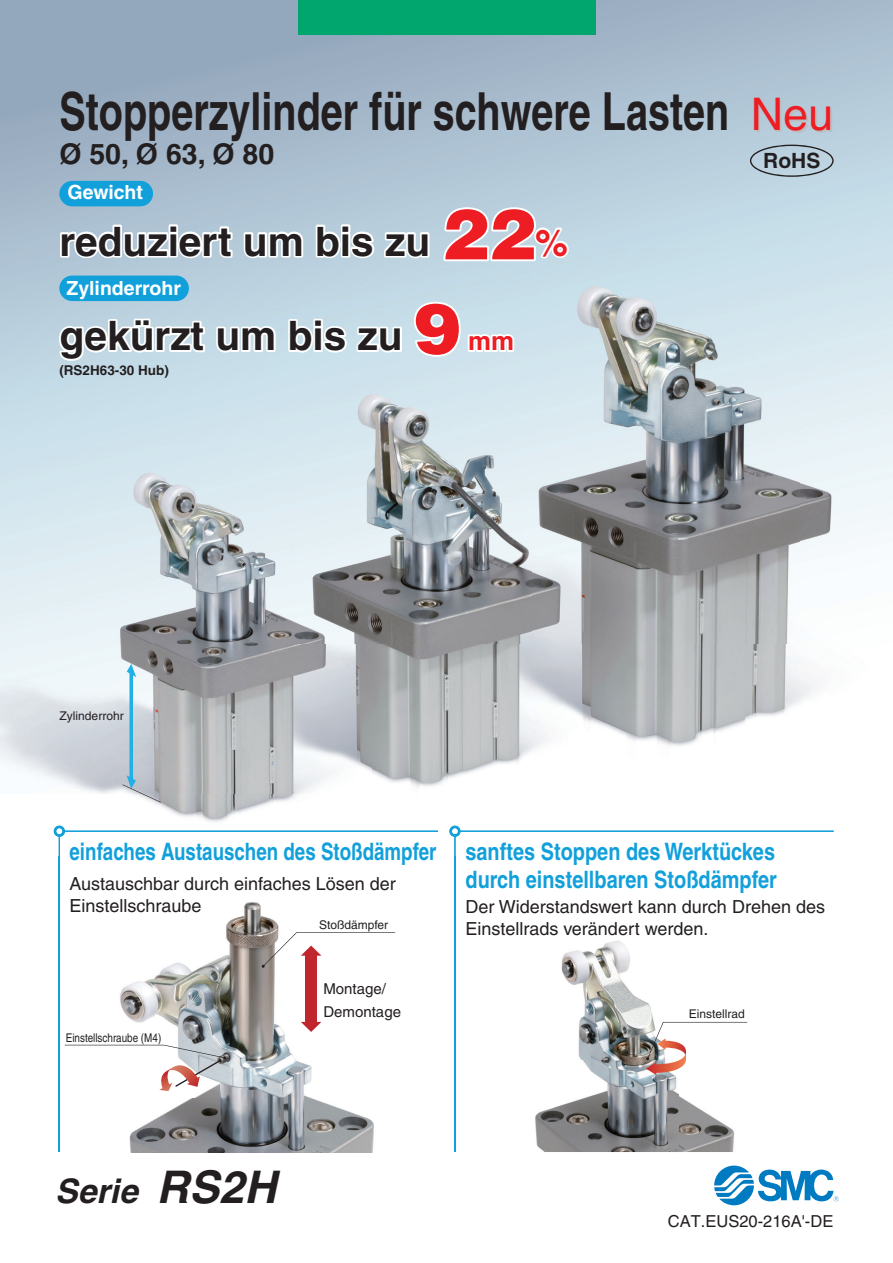
<style>
.page{position:relative;width:893px;height:1263px;background:#fff}
.page>*{position:absolute;margin:0;border:0;box-sizing:border-box;transform-origin:0 0}
.t1{font:700 52.5px "Helvetica";color:#231f20;scale:.75 1}
.t2{font:45px "Helvetica";color:#ee1d23}
.t3{font:700 40.65px "Helvetica";color:#231f20}
.t4{font:italic 700 33.75px "Helvetica";color:#231f20}
.t5{font:700 28.5px "Helvetica";color:#231f20}
.t6{font:700 25.8px "Helvetica";color:#ee1d23}
.t7{font:700 24px/28.5px "Helvetica";color:#12a0db;scale:.83 1}
.t8{font:700 24px "Helvetica";color:#12a0db;scale:.78 1}
.t9{font:700 21px "Helvetica";color:#231f20}
.t10{font:700 19.5px "Helvetica";color:#fff}
.t11{font:18px/22.5px "Helvetica";color:#231f20}
.t12{font:16.5px "Helvetica";color:#231f20}
.t13{font:15px/22.5px "Helvetica";color:#231f20}
.t14{font:700 13.5px "Helvetica";color:#231f20}
.t15{font:12px "Helvetica";color:#231f20}
.t16{font:12px "Helvetica";color:#231f20;scale:.82 1}
.s1{font-weight:900;font-size:70.05px;color:#ee1d23}
.s2{font-size:36.9px;color:#ee1d23}
.s3{font-size:45px}
</style>
<div class="page">
<hr style="left:59px;top:831px;width:1px;height:321px;background:#12a0db">
<hr style="left:454px;top:831px;width:1px;height:321px;background:#12a0db">
<svg style="left:0;top:0;width:892px;height:249px;background:#a8bdce"></svg>
<img style="left:96px;top:902px;width:278px;height:250px">
<img style="left:535px;top:940px;width:213px;height:212px">
<img style="left:0;top:249px;width:892px;height:585px">
<img style="left:65px;top:831px;width:373px;height:1px">
<svg style="left:54px;top:826px;width:11px;height:30px"></svg>
<img style="left:460px;top:831px;width:373px;height:1px">
<svg style="left:449px;top:826px;width:11px;height:30px"></svg>
<div style="left:305px;top:954px;width:12px;height:70px;background:#c0262d"></div>
<svg style="left:301px;top:1022px;width:20px;height:10px"></svg>
<svg style="left:262px;top:932px;width:133px;height:36px"></svg>
<svg style="left:65px;top:1045px;width:160px;height:13px"></svg>
<svg style="left:60px;top:224px;width:172px;height:34px"></svg>
<svg style="left:244px;top:232px;width:59px;height:26px"></svg>
<svg style="left:316px;top:224px;width:58px;height:34px"></svg>
<svg style="left:384px;top:232px;width:45px;height:26px"></svg>
<svg style="left:443px;top:207px;width:126px;height:54px"></svg>
<svg style="left:59px;top:319px;width:146px;height:42px"></svg>
<svg style="left:216px;top:326px;width:60px;height:27px"></svg>
<svg style="left:288px;top:319px;width:59px;height:34px"></svg>
<svg style="left:356px;top:327px;width:46px;height:26px"></svg>
<svg style="left:414px;top:302px;width:46px;height:55px"></svg>
<svg style="left:468px;top:334px;width:46px;height:18px"></svg>
<svg style="left:646px;top:1022px;width:101px;height:53px"></svg>
<div style="left:59px;top:276px;width:130px;height:25px;background:#12a0db;border-radius:13px"></div>
<div style="left:59px;top:181px;width:94px;height:25px;background:#12a0db;border-radius:13px"></div>
<svg style="left:159px;top:1056px;width:67px;height:35px"></svg>
<svg style="left:122px;top:664px;width:39px;height:139px"></svg>
<div style="left:297px;top:0;width:298px;height:34px;background:#00a66e"></div>
<svg style="left:714px;top:1166px;width:124px;height:39px"></svg>
<svg style="left:750px;top:145px;width:83px;height:32px;background:#aec1cd"></svg>
<h1 class="t1" style="left:59px;top:92px;width:894px">Stopperzylinder für schwere Lasten</h1>
<h3 class="t5" style="left:59px;top:144px;width:216px">Ø 50, Ø 63, Ø 80</h3>
<p class="t10" style="left:68px;top:186px;width:77px">Gewicht</p>
<h3 class="t3" style="left:59px;top:227px;width:510px">reduziert um bis zu <span class="s1">22</span><span class="s2">%</span></h3>
<p class="t10" style="left:66px;top:281px;width:116px">Zylinderrohr</p>
<h3 class="t3" style="left:59px;top:321px;width:403px">gekürzt um bis zu <span class="s1">9</span></h3>
<p class="t14" style="left:59px;top:366px;width:111px">(RS2H63-30 Hub)</p>
<h3 class="t6" style="left:468px;top:332px;width:47px">mm</h3>
<h2 class="t2" style="left:750px;top:98px;width:84px">Neu</h2>
<p class="t9" style="left:763px;top:154px;width:59px">RoHS</p>
<p class="t15" style="left:60px;top:712px;width:66px">Zylinderrohr</p>
<h3 class="t8" style="left:70px;top:843px;width:472px">einfaches Austauschen des Stoßdämpfer</h3>
<p class="t11" style="left:70px;top:874px;width:328px">Austauschbar durch einfaches Lösen der<br>Einstellschraube</p>
<p class="t15" style="left:319px;top:920px;width:71px">Stoßdämpfer</p>
<p class="t16" style="left:66px;top:1033px;width:118px">Einstellschraube (M4)</p>
<p class="t13" style="left:323px;top:980px;width:79px">Montage/<br>Demontage</p>
<h3 class="t7" style="left:465px;top:840px;width:377px">sanftes Stoppen des Werktückes durch einstellbaren Stoßdämpfer</h3>
<p class="t11" style="left:465px;top:897px;width:361px">Der Widerstandswert kann durch Drehen des<br>Einstellrads verändert werden.</p>
<p class="t15" style="left:688px;top:1010px;width:57px">Einstellrad</p>
<h3 class="t4" style="left:55px;top:1179px;width:223px">Serie <span class="s3">RS2H</span></h3>
<p class="t12" style="left:667px;top:1216px;width:167px">CAT.EUS20-216A'-DE</p>
</div>
